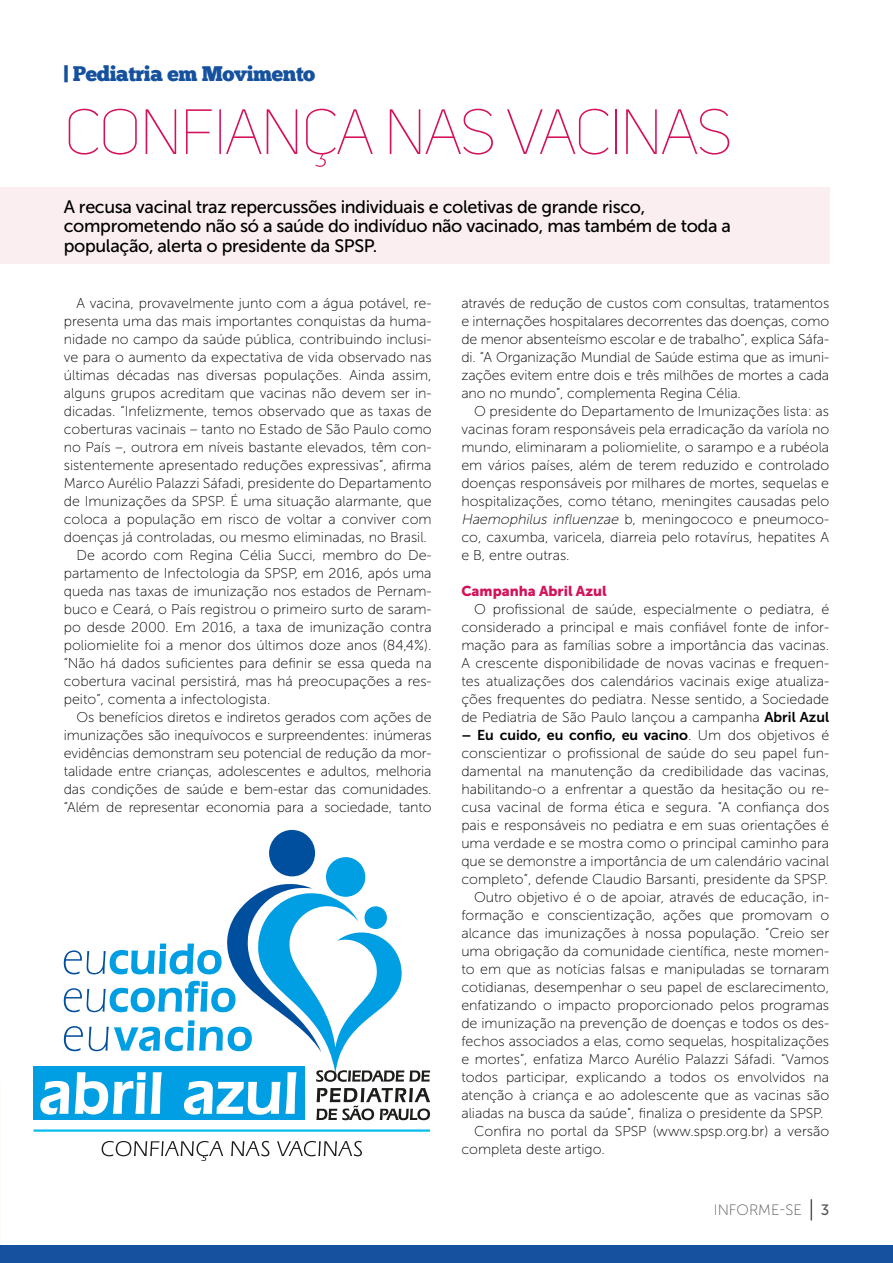
<style>
.page{position:relative;width:893px;height:1263px;background:#fff}
.page>*{position:absolute;margin:0;border:0;box-sizing:border-box;transform-origin:0 0}
.t1{font:63px "Uni Sans Thin CAPS";letter-spacing:-.03em;color:#d4115b}
.t2{font:21px "Chunk Five Ex";letter-spacing:-.02em;color:#15519e}
.t3{font:18px/19.5px "Museo Sans 500";letter-spacing:-.02em;color:#000}
.t4{font:15px "Museo Sans 100";color:#575756}
.t5{font:14.25px/18px "Museo Sans 100";color:#000;text-align:justify}
.t6{font:14.25px "Museo Sans 700";color:#000}
.t7{font:14.25px "Museo Sans 900";color:#d4115b}
.s1{font-style:italic}
.s2{font-family:"Museo Sans 700"}
.s3{font-family:"Museo Sans 100"}
.s4{font-family:"Museo Sans 500"}
</style>
<div class="page">
<svg style="left:811px;top:1199px;width:1px;height:21px"></svg>
<div style="left:0;top:1246px;width:893px;height:17px;background:#15519e"></div>
<div style="left:0;top:187px;width:829px;height:77px;background:#fbeef0"></div>
<div style="left:34px;top:1066px;width:271px;height:54px;background:#009fe3"></div>
<svg style="left:40px;top:884px;width:390px;height:236px"></svg>
<div style="left:269px;top:830px;width:46px;height:46px;background:#004f9f;border-radius:50%"></div>
<div style="left:326px;top:857px;width:39px;height:40px;background:#009fe3;border-radius:50%"></div>
<div style="left:364px;top:906px;width:23px;height:23px;background:#009fe3;border-radius:50%"></div>
<svg style="left:102px;top:1141px;width:121px;height:20px"></svg>
<svg style="left:231px;top:1141px;width:38px;height:15px"></svg>
<svg style="left:277px;top:1141px;width:85px;height:15px"></svg>
<hr style="left:34px;top:1129px;width:396px;height:3px;background:#04baee">
<h2 class="t2" style="left:64px;top:58px;width:253px">| Pediatria em Movimento</h2>
<h1 class="t1" style="left:64px;top:96px;width:670px">CONFIANÇA NAS VACINAS</h1>
<p class="t3" style="left:64px;top:197px;width:669px">A recusa vacinal traz repercussões individuais e coletivas de grande risco, comprometendo não só a saúde do indivíduo não vacinado, mas também de toda a população, alerta o presidente da SPSP.</p>
<p class="t5" style="left:77px;top:295px;width:356px">A vacina, provavelmente junto com a água potável, re-</p>
<p class="t5" style="left:64px;top:313px;width:369px">presenta uma das mais importantes conquistas da huma-</p>
<p class="t5" style="left:64px;top:331px;width:369px">nidade no campo da saúde pública, contribuindo inclusi-</p>
<p class="t5" style="left:64px;top:349px;width:369px">ve para o aumento da expectativa de vida observado nas</p>
<p class="t5" style="left:64px;top:367px;width:369px">últimas décadas nas diversas populações. Ainda assim,</p>
<p class="t5" style="left:64px;top:385px;width:369px">alguns grupos acreditam que vacinas não devem ser in-</p>
<p class="t5" style="left:64px;top:403px;width:369px">dicadas. “Infelizmente, temos observado que as taxas de</p>
<p class="t5" style="left:64px;top:421px;width:369px">coberturas vacinais – tanto no Estado de São Paulo como</p>
<p class="t5" style="left:64px;top:439px;width:369px">no País –, outrora em níveis bastante elevados, têm con-</p>
<p class="t5" style="left:64px;top:457px;width:369px">sistentemente apresentado reduções expressivas”, afirma</p>
<p class="t5" style="left:64px;top:475px;width:369px">Marco Aurélio Palazzi Sáfadi, presidente do Departamento</p>
<p class="t5" style="left:64px;top:493px;width:369px">de Imunizações da SPSP. É uma situação alarmante, que</p>
<p class="t5" style="left:64px;top:511px;width:369px">coloca a população em risco de voltar a conviver com</p>
<p class="t5" style="left:64px;top:529px;width:365px">doenças já controladas, ou mesmo eliminadas, no Brasil.</p>
<p class="t5" style="left:77px;top:547px;width:357px">De acordo com Regina Célia Succi, membro do De-</p>
<p class="t5" style="left:64px;top:565px;width:369px">partamento de Infectologia da SPSP, em 2016, após uma</p>
<p class="t5" style="left:64px;top:583px;width:369px">queda nas taxas de imunização nos estados de Pernam-</p>
<p class="t5" style="left:64px;top:601px;width:369px">buco e Ceará, o País registrou o primeiro surto de saram-</p>
<p class="t5" style="left:64px;top:619px;width:369px">po desde 2000. Em 2016, a taxa de imunização contra</p>
<p class="t5" style="left:64px;top:637px;width:369px">poliomielite foi a menor dos últimos doze anos (84,4%).</p>
<p class="t5" style="left:64px;top:655px;width:369px">“Não há dados suficientes para definir se essa queda na</p>
<p class="t5" style="left:64px;top:673px;width:369px">cobertura vacinal persistirá, mas há preocupações a res-</p>
<p class="t5" style="left:64px;top:691px;width:208px">peito”, comenta a infectologista.</p>
<p class="t5" style="left:77px;top:709px;width:357px">Os benefícios diretos e indiretos gerados com ações de</p>
<p class="t5" style="left:64px;top:727px;width:369px">imunizações são inequívocos e surpreendentes: inúmeras</p>
<p class="t5" style="left:64px;top:745px;width:369px">evidências demonstram seu potencial de redução da mor-</p>
<p class="t5" style="left:64px;top:763px;width:369px">talidade entre crianças, adolescentes e adultos, melhoria</p>
<p class="t5" style="left:64px;top:781px;width:369px">das condições de saúde e bem-estar das comunidades.</p>
<p class="t5" style="left:64px;top:799px;width:369px">“Além de representar economia para a sociedade, tanto</p>
<p class="t5" style="left:461px;top:295px;width:369px">através de redução de custos com consultas, tratamentos e internações hospitalares decorrentes das doenças, como de menor absenteísmo escolar e de trabalho”, explica Sáfa&shy;di. “A Organização Mundial de Saúde estima que as imuni&shy;zações evitem entre dois e três milhões de mortes a cada ano no mundo”, complementa Regina Célia.</p>
<p class="t5" style="left:461px;top:403px;width:369px;text-indent:13px">O presidente do Departamento de Imunizações lista: as vacinas foram responsáveis pela erradicação da varíola no mundo, eliminaram a poliomielite, o sarampo e a rubéola em vários países, além de terem reduzido e controlado doenças responsáveis por milhares de mortes, sequelas e hospitalizações, como tétano, meningites causadas pelo <span class="s1">Haemophilus influenzae</span> b, meningococo e pneumoco&shy;co, caxumba, varicela, diarreia pelo rotavírus, hepatites A e B, entre outras.</p>
<p class="t7" style="left:461px;top:583px;width:147px">Campanha Abril Azul</p>
<p class="t5" style="left:461px;top:601px;width:369px;text-indent:13px">O profissional de saúde, especialmente o pediatra, é considerado a principal e mais confiável fonte de infor&shy;mação para as famílias sobre a importância das vacinas.<br>A crescente disponibilidade de novas vacinas e frequen&shy;tes atualizações dos calendários vacinais exige atualiza&shy;ções frequentes do pediatra. Nesse sentido, a Sociedade de Pediatria de São Paulo lançou a campanha <span class="s2">Abril Azul</span></p>
<p class="t6" style="left:461px;top:727px;width:369px">– Eu cuido, eu confio, eu vacino<span class="s3">. Um dos objetivos é</span></p>
<p class="t5" style="left:461px;top:745px;width:369px">conscientizar o profissional de saúde do seu papel fun-</p>
<p class="t5" style="left:461px;top:763px;width:369px">damental na manutenção da credibilidade das vacinas,</p>
<p class="t5" style="left:461px;top:781px;width:369px">habilitando-o a enfrentar a questão da hesitação ou re-</p>
<p class="t5" style="left:461px;top:799px;width:369px">cusa vacinal de forma ética e segura. “A confiança dos</p>
<p class="t5" style="left:461px;top:817px;width:369px">pais e responsáveis no pediatra e em suas orientações é</p>
<p class="t5" style="left:461px;top:835px;width:369px">uma verdade e se mostra como o principal caminho para</p>
<p class="t5" style="left:461px;top:853px;width:369px">que se demonstre a importância de um calendário vacinal</p>
<p class="t5" style="left:461px;top:871px;width:368px">completo”, defende Claudio Barsanti, presidente da SPSP.</p>
<p class="t5" style="left:474px;top:889px;width:357px">Outro objetivo é o de apoiar, através de educação, in-</p>
<p class="t5" style="left:461px;top:907px;width:369px">formação e conscientização, ações que promovam o</p>
<p class="t5" style="left:461px;top:925px;width:369px">alcance das imunizações à nossa população. “Creio ser</p>
<p class="t5" style="left:461px;top:943px;width:369px">uma obrigação da comunidade científica, neste momen-</p>
<p class="t5" style="left:461px;top:961px;width:369px">to em que as notícias falsas e manipuladas se tornaram</p>
<p class="t5" style="left:461px;top:979px;width:369px">cotidianas, desempenhar o seu papel de esclarecimento,</p>
<p class="t5" style="left:461px;top:997px;width:369px">enfatizando o impacto proporcionado pelos programas</p>
<p class="t5" style="left:461px;top:1015px;width:369px">de imunização na prevenção de doenças e todos os des-</p>
<p class="t5" style="left:461px;top:1033px;width:369px">fechos associados a elas, como sequelas, hospitalizações</p>
<p class="t5" style="left:461px;top:1051px;width:369px">e mortes”, enfatiza Marco Aurélio Palazzi Sáfadi. “Vamos</p>
<p class="t5" style="left:461px;top:1069px;width:369px">todos participar, explicando a todos os envolvidos na</p>
<p class="t5" style="left:461px;top:1087px;width:369px">atenção à criança e ao adolescente que as vacinas são</p>
<p class="t5" style="left:461px;top:1105px;width:364px">aliadas na busca da saúde”, finaliza o presidente da SPSP.</p>
<p class="t5" style="left:474px;top:1123px;width:357px">Confira no portal da SPSP (www.spsp.org.br) a versão</p>
<p class="t5" style="left:461px;top:1141px;width:145px">completa deste artigo.</p>
<p class="t4" style="left:714px;top:1202px;width:117px">INFORME-SE <span class="s4">3</span></p>
</div>
